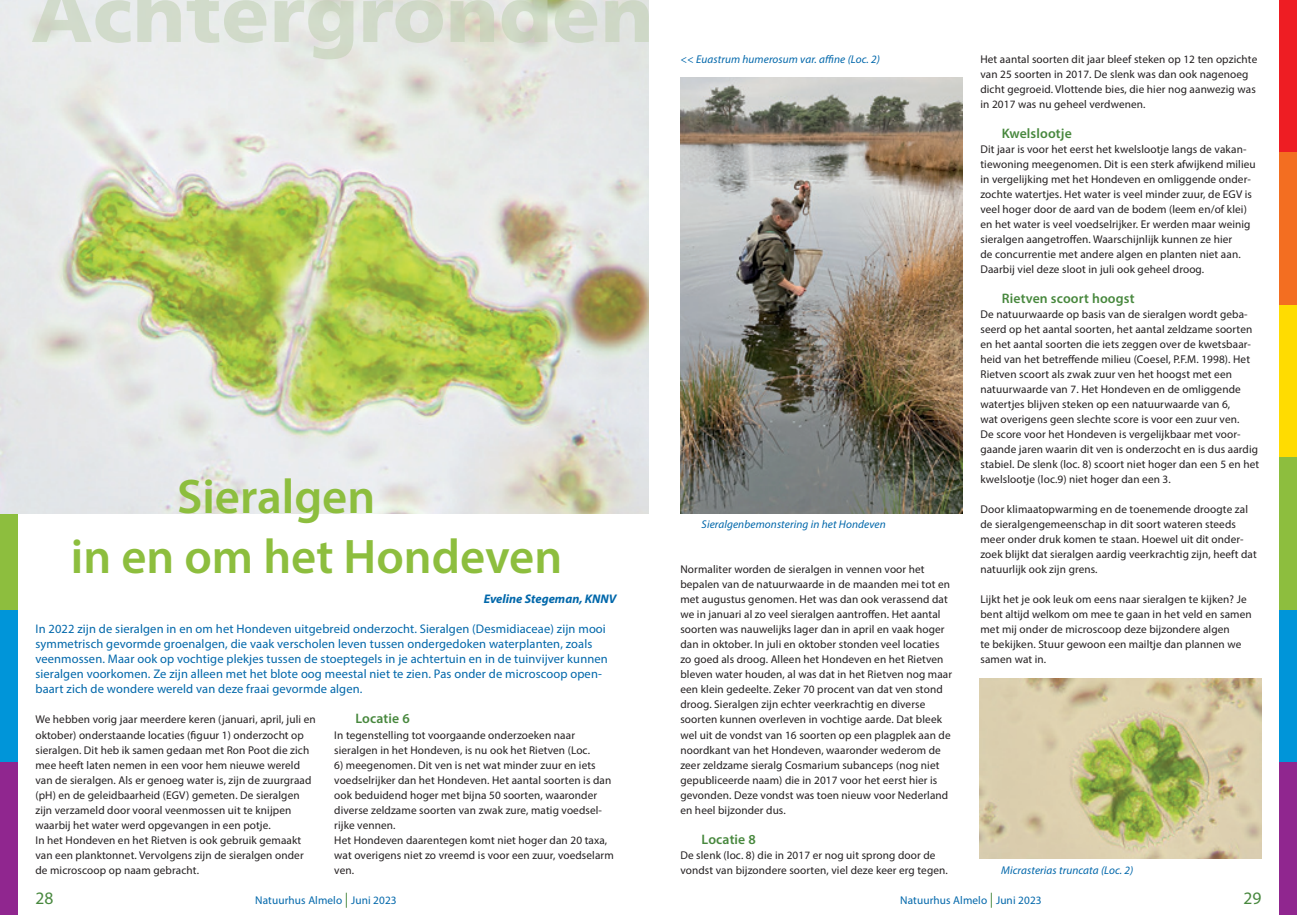
<style>
.page{position:relative;width:1297px;height:915px;background:#fff}
.page>*{position:absolute;margin:0;border:0;box-sizing:border-box;transform-origin:0 0}
.titel_groot{font:600 48.75px "Myriad Pro";color:#8dbe3e}
.t1{font:17.5px "Myriad Pro";color:#48883e}
.tussenkop_10_12_Myri{font:600 13.75px "Myriad Pro";letter-spacing:.01em;color:#48883e}
.intro_10_12_Myriad_P{font:12.5px/15px "Myriad Pro";letter-spacing:.01em;color:#0067aa}
.auteur_Myriad_Pro{font:italic 700 12.5px "Myriad Pro";color:#0067aa}
.plat_9_12_Myriad_Pro{font:11.25px/15px "Myriad Pro";letter-spacing:.01em;color:#231f20}
.fotobijschrift_9_12{font:italic 11.25px "Myriad Pro";letter-spacing:.01em;color:#0067aa}
.t2{font:11.25px "Myriad Pro";letter-spacing:.01em;color:#0067aa}
.s1{font-size:15px;color:#48883e}
</style>
<div class="page">
<div style="left:1279px;top:0;width:18px;height:152px;background:#ee1d23"></div>
<div style="left:1279px;top:152px;width:18px;height:153px;background:#f36e21"></div>
<div style="left:1279px;top:305px;width:18px;height:152px;background:#ffdc01"></div>
<div style="left:1279px;top:457px;width:18px;height:152px;background:#8dbe3e"></div>
<div style="left:1279px;top:609px;width:18px;height:153px;background:#0095d9"></div>
<div style="left:1279px;top:762px;width:18px;height:152px;background:#90268f"></div>
<div style="left:0;top:457px;width:18px;height:152px;background:#8dbe3e"></div>
<div style="left:0;top:609px;width:18px;height:153px;background:#0095d9"></div>
<div style="left:0;top:762px;width:18px;height:152px;background:#90268f"></div>
<img style="left:0;top:0;width:648px;height:513px">
<svg style="left:32px;top:0;width:617px;height:59px;background:#dce1d7"></svg>
<img style="left:680px;top:78px;width:282px;height:435px">
<img style="left:980px;top:678px;width:281px;height:180px">
<p class="titel_groot" style="left:177px;top:465px;width:200px">Sieralgen</p>
<p class="titel_groot" style="left:71px;top:525px;width:493px">in en om het Hondeven</p>
<p class="auteur_Myriad_Pro" style="left:484px;top:590px;width:134px">Eveline Stegeman, KNNV</p>
<p class="intro_10_12_Myriad_P" style="left:35px;top:621px;width:574px">In 2022 zijn de sieralgen in en om het Hondeven uitgebreid onderzocht. Sieralgen (Desmidiaceae) zijn mooi symmetrisch gevormde groenalgen, die vaak verscholen leven tussen ondergedoken waterplanten, zoals veenmossen. Maar ook op vochtige plekjes tussen de stoeptegels in je achtertuin en in de tuinvijver kunnen sieralgen voorkomen. Ze zijn alleen met het blote oog meestal niet te zien. Pas onder de microscoop open&shy;baart zich de wondere wereld van deze fraai gevormde algen.</p>
<p class="plat_9_12_Myriad_Pro" style="left:35px;top:711px;width:282px">We hebben vorig jaar meerdere keren (januari, april, juli en oktober) onderstaande locaties (figuur 1) onderzocht op sieralgen. Dit heb ik samen gedaan met Ron Poot die zich mee heeft laten nemen in een voor hem nieuwe wereld van de sieralgen. Als er genoeg water is, zijn de zuurgraad (pH) en de geleidbaarheid (EGV) gemeten. De sieralgen zijn verzameld door vooral veenmossen uit te knijpen waarbij het water werd opgevangen in een potje.<br>In het Hondeven en het Rietven is ook gebruik gemaakt van een planktonnet. Vervolgens zijn de sieralgen onder de microscoop op naam gebracht.</p>
<p class="tussenkop_10_12_Myri" style="left:355px;top:709px;width:56px">Locatie 6</p>
<p class="plat_9_12_Myriad_Pro" style="left:334px;top:726px;width:257px">In tegenstelling tot voorgaande onderzoeken naar sieralgen in het Hondeven, is nu ook het Rietven (Loc.</p>
<p class="plat_9_12_Myriad_Pro" style="left:334px;top:756px;width:281px">6) meegenomen. Dit ven is net wat minder zuur en iets voedselrijker dan het Hondeven. Het aantal soorten is dan ook beduidend hoger met bijna 50 soorten, waaronder diverse zeldzame soorten van zwak zure, matig voedsel&shy;rijke vennen.<br>Het Hondeven daarentegen komt niet hoger dan 20 taxa, wat overigens niet zo vreemd is voor een zuur, voedselarm ven.</p>
<p class="fotobijschrift_9_12" style="left:680px;top:52px;width:201px">&lt;&lt; Euastrum humerosum var. affine (Loc. 2)</p>
<p class="fotobijschrift_9_12" style="left:702px;top:517px;width:186px">Sieralgenbemonstering in het Hondeven</p>
<p class="plat_9_12_Myriad_Pro" style="left:680px;top:561px;width:273px">Normaliter worden de sieralgen in vennen voor het bepalen van de natuurwaarde in de maanden mei tot en met augustus genomen. Het was dan ook verassend dat we in januari al zo veel sieralgen aantroffen. Het aantal soorten was nauwelijks lager dan in april en vaak hoger dan in oktober. In juli en oktober stonden veel locaties zo goed als droog. Alleen het Hondeven en het Rietven bleven water houden, al was dat in het Rietven nog maar een klein gedeelte. Zeker 70 procent van dat ven stond droog. Sieralgen zijn echter veerkrachtig en diverse soorten kunnen overleven in vochtige aarde. Dat bleek wel uit de vondst van 16 soorten op een plagplek aan de noordkant van het Hondeven, waaronder wederom de zeer zeldzame sieralg Cosmarium subanceps (nog niet gepubliceerde naam) die in 2017 voor het eerst hier is gevonden. Deze vondst was toen nieuw voor Nederland en heel bijzonder dus.</p>
<p class="tussenkop_10_12_Myri" style="left:702px;top:829px;width:56px">Locatie 8</p>
<p class="plat_9_12_Myriad_Pro" style="left:680px;top:846px;width:269px">De slenk (loc. 8) die in 2017 er nog uit sprong door de vondst van bijzondere soorten, viel deze keer erg tegen.</p>
<p class="plat_9_12_Myriad_Pro" style="left:980px;top:51px;width:278px">Het aantal soorten dit jaar bleef steken op 12 ten opzichte van 25 soorten in 2017. De slenk was dan ook nagenoeg dicht gegroeid. Vlottende bies, die hier nog aanwezig was in 2017 was nu geheel verdwenen.</p>
<p class="tussenkop_10_12_Myri" style="left:1002px;top:124px;width:72px">Kwelslootje</p>
<p class="plat_9_12_Myriad_Pro" style="left:980px;top:141px;width:277px">Dit jaar is voor het eerst het kwelslootje langs de vakan&shy;tiewoning meegenomen. Dit is een sterk afwijkend milieu in vergelijking met het Hondeven en omliggende onder&shy;zochte watertjes. Het water is veel minder zuur, de EGV is veel hoger door de aard van de bodem (leem en/of klei) en het water is veel voedselrijker. Er werden maar weinig sieralgen aangetroffen. Waarschijnlijk kunnen ze hier<br>de concurrentie met andere algen en planten niet aan.<br>Daarbij viel deze sloot in juli ook geheel droog.</p>
<p class="tussenkop_10_12_Myri" style="left:1002px;top:289px;width:134px">Rietven scoort hoogst</p>
<p class="plat_9_12_Myriad_Pro" style="left:980px;top:306px;width:280px">De natuurwaarde op basis van de sieralgen wordt geba&shy;seerd op het aantal soorten, het aantal zeldzame soorten en het aantal soorten die iets zeggen over de kwetsbaar&shy;heid van het betreffende milieu (Coesel, P.F.M. 1998). Het Rietven scoort als zwak zuur ven het hoogst met een natuurwaarde van 7. Het Hondeven en de omliggende watertjes blijven steken op een natuurwaarde van 6,<br>wat overigens geen slechte score is voor een zuur ven.<br>De score voor het Hondeven is vergelijkbaar met voor&shy;gaande jaren waarin dit ven is onderzocht en is dus aardig stabiel. De slenk (loc. 8) scoort niet hoger dan een 5 en het kwelslootje (loc.9) niet hoger dan een 3.</p>
<p class="plat_9_12_Myriad_Pro" style="left:980px;top:501px;width:278px">Door klimaatopwarming en de toenemende droogte zal de sieralgengemeenschap in dit soort wateren steeds meer onder druk komen te staan. Hoewel uit dit onder&shy;zoek blijkt dat sieralgen aardig veerkrachtig zijn, heeft dat natuurlijk ook zijn grens.</p>
<p class="plat_9_12_Myriad_Pro" style="left:980px;top:591px;width:273px">Lijkt het je ook leuk om eens naar sieralgen te kijken? Je bent altijd welkom om mee te gaan in het veld en samen met mij onder de microscoop deze bijzondere algen<br>te bekijken. Stuur gewoon een mailtje dan plannen we samen wat in.</p>
<p class="fotobijschrift_9_12" style="left:1001px;top:862px;width:134px">Micrasterias truncata (Loc. 2)</p>
<h2 class="t1" style="left:35px;top:886px;width:19px">28</h2>
<h2 class="t1" style="left:1243px;top:886px;width:19px">29</h2>
<p class="t2" style="left:255px;top:892px;width:143px">Natuurhus Almelo <span class="s1">|</span> Juni 2023</p>
<p class="t2" style="left:900px;top:892px;width:143px">Natuurhus Almelo <span class="s1">|</span> Juni 2023</p>
</div>
